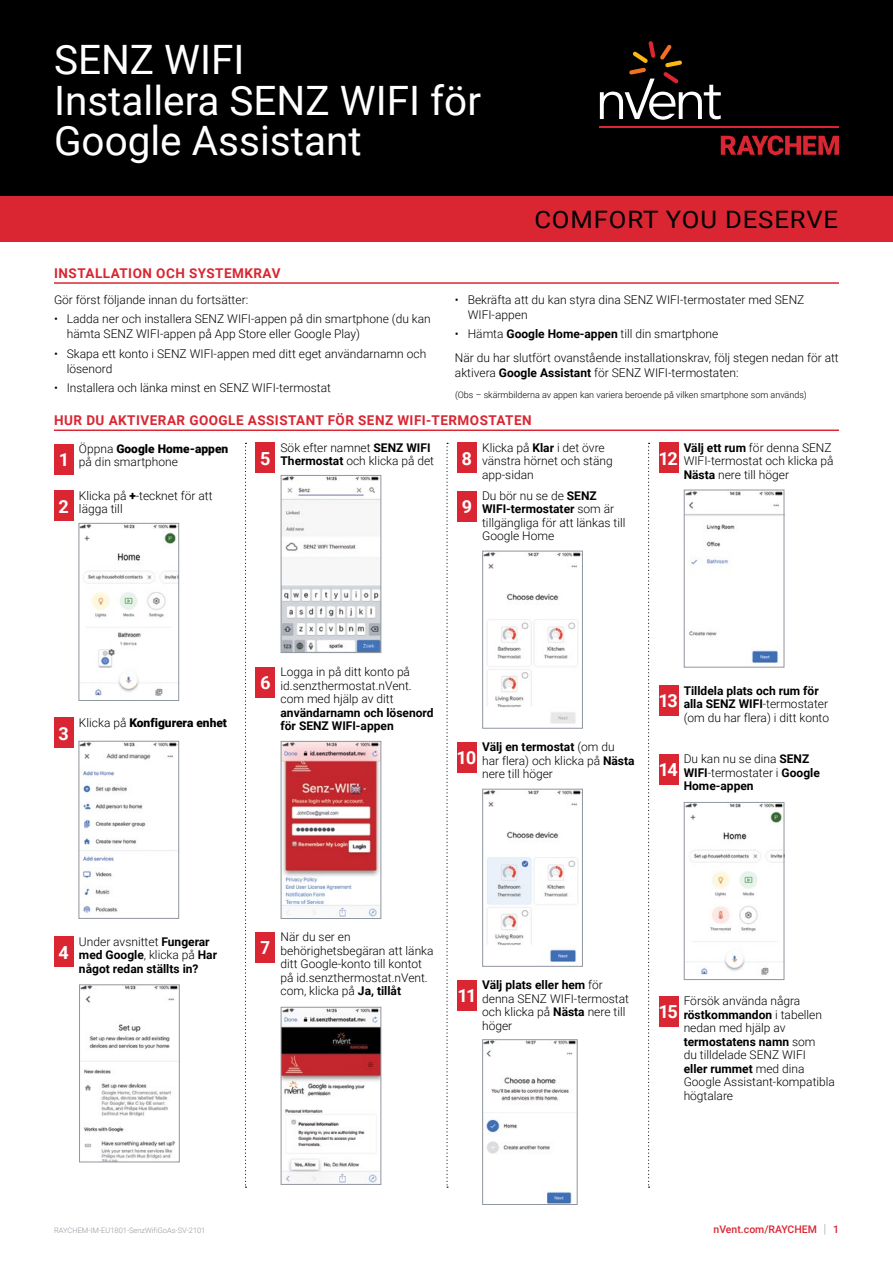
<style>
.page{position:relative;width:893px;height:1263px;background:#fff}
.page>*{position:absolute;margin:0;border:0;box-sizing:border-box;transform-origin:0 0}
.t1{font:40.5px/40.5px "Roboto";color:#fff}
.t2{font:24px "Roboto";letter-spacing:.035em;color:#000;scale:1.07 1}
.t3{font:700 18px "Roboto";color:#fff}
.t4{font:700 13.5px "Roboto";letter-spacing:.035em;color:#d92632}
.t5{font:300 12px/13.5px "Roboto";color:#000}
.t6{font:700 12px/13.5px "Roboto";color:#000}
.t7{font:900 12px "Roboto";color:#000}
.t8{font:500 10.5px "Roboto";color:#d92632}
.t9{font:300 9px "Roboto";color:#000}
.t10{font:300 7.5px "Roboto";color:#90969e}
.s1{font-weight:700}
.s2{font-weight:900}
.s3{font-weight:300}
.s4{font-weight:300;font-size:12.6px;color:#90969e}
</style>
<div class="page">
<div style="left:0;top:0;width:893px;height:196px;background:#000"></div>
<div style="left:0;top:196px;width:893px;height:45px;background:#d92632"></div>
<svg style="left:721px;top:135px;width:118px;height:20px"></svg>
<hr style="left:600px;top:127px;width:239px;height:1px;background:#d92632">
<svg style="left:600px;top:41px;width:121px;height:79px"></svg>
<hr style="left:54px;top:282px;width:785px;height:2px;background:#d92632">
<div style="left:54px;top:444px;width:20px;height:30px;background:#d92632"></div>
<div style="left:54px;top:491px;width:20px;height:30px;background:#d92632"></div>
<img style="left:81px;top:525px;width:96px;height:171px">
<div style="left:79px;top:523px;width:100px;height:178px;border:1px solid #90969e"></div>
<div style="left:54px;top:718px;width:20px;height:30px;background:#d92632"></div>
<img style="left:81px;top:743px;width:96px;height:170px">
<div style="left:79px;top:741px;width:100px;height:178px;border:1px solid #90969e"></div>
<div style="left:54px;top:937px;width:20px;height:30px;background:#d92632"></div>
<img style="left:81px;top:986px;width:97px;height:174px">
<div style="left:79px;top:984px;width:101px;height:178px;border:1px solid #90969e"></div>
<div style="left:256px;top:443px;width:19px;height:30px;background:#d92632"></div>
<img style="left:283px;top:477px;width:96px;height:174px">
<div style="left:281px;top:475px;width:100px;height:178px;border:1px solid #90969e"></div>
<div style="left:457px;top:443px;width:20px;height:30px;background:#d92632"></div>
<div style="left:457px;top:742px;width:20px;height:30px;background:#d92632"></div>
<img style="left:484px;top:791px;width:97px;height:172px">
<div style="left:482px;top:789px;width:101px;height:177px;border:1px solid #90969e"></div>
<div style="left:457px;top:980px;width:20px;height:30px;background:#d92632"></div>
<img style="left:484px;top:1041px;width:91px;height:162px">
<div style="left:482px;top:1039px;width:95px;height:166px;border:1px solid #90969e"></div>
<div style="left:659px;top:443px;width:19px;height:30px;background:#d92632"></div>
<img style="left:686px;top:492px;width:96px;height:172px">
<div style="left:684px;top:490px;width:100px;height:177px;border:1px solid #90969e"></div>
<div style="left:659px;top:754px;width:19px;height:30px;background:#d92632"></div>
<img style="left:686px;top:804px;width:96px;height:171px">
<div style="left:684px;top:802px;width:100px;height:178px;border:1px solid #90969e"></div>
<div style="left:659px;top:685px;width:19px;height:31px;background:#d92632"></div>
<div style="left:659px;top:996px;width:19px;height:30px;background:#d92632"></div>
<div style="left:457px;top:491px;width:20px;height:30px;background:#d92632"></div>
<img style="left:484px;top:553px;width:97px;height:171px">
<div style="left:482px;top:551px;width:101px;height:177px;border:1px solid #90969e"></div>
<div style="left:256px;top:667px;width:19px;height:31px;background:#d92632"></div>
<img style="left:283px;top:743px;width:96px;height:174px">
<div style="left:281px;top:741px;width:100px;height:178px;border:1px solid #90969e"></div>
<div style="left:256px;top:932px;width:19px;height:31px;background:#d92632"></div>
<img style="left:283px;top:1009px;width:96px;height:174px">
<div style="left:281px;top:1007px;width:100px;height:178px;border:1px solid #90969e"></div>
<svg style="left:245px;top:443px;width:1px;height:745px"></svg>
<svg style="left:446px;top:443px;width:2px;height:745px"></svg>
<svg style="left:648px;top:443px;width:2px;height:745px"></svg>
<hr style="left:54px;top:429px;width:785px;height:2px;background:#d92632">
<h1 class="t1" style="left:54px;top:38px;width:429px">SENZ WIFI<br>Installera SENZ WIFI för<br>Google Assistant</h1>
<p class="t4" style="left:54px;top:264px;width:228px">INSTALLATION OCH SYSTEMKRAV</p>
<h2 class="t2" style="left:534px;top:203px;width:285px">COMFORT YOU DESERVE</h2>
<p class="t5" style="left:468px;top:292px;width:338px;line-height:15px;text-indent:-13px">• Bekräfta att du kan styra dina SENZ WIFI-termostater med SENZ<br>WIFI-appen</p>
<p class="t5" style="left:455px;top:322px;width:385px;line-height:23.5px">• Hämta <span class="s1">Google Home-appen</span> till din smartphone<br>När du har slutfört ovanstående installationskrav, följ stegen nedan för att</p>
<p class="t5" style="left:455px;top:365px;width:285px">aktivera <span class="s1">Google Assistant</span> för SENZ WIFI-termostaten:</p>
<p class="t5" style="left:54px;top:293px;width:196px">Gör först följande innan du fortsätter:</p>
<p class="t5" style="left:67px;top:311px;width:366px;line-height:15px;text-indent:-13px">• Ladda ner och installera SENZ WIFI-appen på din smartphone (du kan hämta SENZ WIFI-appen på App Store eller Google Play)</p>
<p class="t5" style="left:67px;top:345px;width:361px;line-height:15px;text-indent:-13px">• Skapa ett konto i SENZ WIFI-appen med ditt eget användarnamn och lösenord</p>
<p class="t5" style="left:54px;top:380px;width:278px">• Installera och länka minst en SENZ WIFI-termostat</p>
<p class="t9" style="left:455px;top:388px;width:353px">(Obs – skärmbilderna av appen kan variera beroende på vilken smartphone som används)</p>
<p class="t4" style="left:54px;top:411px;width:479px">HUR DU AKTIVERAR GOOGLE ASSISTANT FÖR SENZ WIFI-TERMOSTATEN</p>
<h3 class="t3" style="left:59px;top:447px;width:10px">1</h3>
<h3 class="t3" style="left:59px;top:494px;width:12px">2</h3>
<p class="t5" style="left:79px;top:441px;width:151px">Öppna <span class="s2">Google Home-appen </span>på din smartphone</p>
<p class="t5" style="left:79px;top:488px;width:135px">Klicka på <span class="s2">+</span>-tecknet för att lägga till</p>
<p class="t5" style="left:281px;top:440px;width:155px">Sök efter namnet <span class="s1">SENZ WIFI<br>Thermostat</span> och klicka på det</p>
<h3 class="t3" style="left:260px;top:446px;width:12px">5</h3>
<h3 class="t3" style="left:462px;top:446px;width:12px">8</h3>
<h3 class="t3" style="left:462px;top:494px;width:12px">9</h3>
<p class="t5" style="left:482px;top:440px;width:132px">Klicka på <span class="s1">Klar</span> i det övre vänstra hörnet och stäng app-sidan</p>
<p class="t5" style="left:482px;top:488px;width:145px">Du bör nu se de <span class="s1">SENZ<br>WIFI-termostater</span> som är tillgängliga för att länkas till<br>Google Home</p>
<p class="t5" style="left:684px;top:440px;width:152px"><span class="s1">Välj ett rum</span> för denna SENZ<br>WIFI-termostat och klicka på<br><span class="s1">Nästa</span> nere till höger</p>
<h3 class="t3" style="left:659px;top:446px;width:20px">12</h3>
<h3 class="t3" style="left:59px;top:721px;width:12px">3</h3>
<p class="t7" style="left:79px;top:714px;width:150px"><span class="s3">Klicka på</span> Konfigurera enhet</p>
<h3 class="t3" style="left:260px;top:670px;width:12px">6</h3>
<p class="t5" style="left:281px;top:665px;width:133px">Logga in på ditt konto på id.senzthermostat.nVent. com med hjälp av ditt</p>
<p class="t6" style="left:281px;top:705px;width:155px">användarnamn och lösenord för SENZ WIFI-appen</p>
<p class="t5" style="left:482px;top:740px;width:154px"><span class="s1">Välj en termostat</span> (om du har flera) och klicka på <span class="s1">Nästa </span>nere till höger</p>
<h3 class="t3" style="left:457px;top:745px;width:21px">10</h3>
<p class="t5" style="left:684px;top:683px;width:147px"><span class="s1">Tilldela plats och rum för alla SENZ WIFI</span>-termostater (om du har flera) i ditt konto</p>
<h3 class="t3" style="left:659px;top:688px;width:20px">13</h3>
<p class="t5" style="left:684px;top:752px;width:138px">Du kan nu se dina <span class="s1">SENZ<br>WIFI</span>-termostater i <span class="s1">Google<br>Home-appen</span></p>
<h3 class="t3" style="left:659px;top:757px;width:20px">14</h3>
<h3 class="t3" style="left:59px;top:940px;width:12px">4</h3>
<p class="t6" style="left:79px;top:934px;width:140px"><span class="s3">Under avsnittet</span> Fungerar med Google<span class="s3">, klicka på</span> Har något redan ställts in?</p>
<h3 class="t3" style="left:261px;top:935px;width:11px">7</h3>
<p class="t5" style="left:281px;top:930px;width:154px">När du ser en behörighetsbegäran att länka ditt Google-konto till kontot på id.senzthermostat.nVent. com, klicka på <span class="s1">Ja, tillåt</span></p>
<h3 class="t3" style="left:458px;top:983px;width:19px">11</h3>
<p class="t5" style="left:482px;top:978px;width:148px"><span class="s1">Välj plats eller hem</span> för denna SENZ WIFI-termostat och klicka på <span class="s1">Nästa</span> nere till höger</p>
<p class="t5" style="left:684px;top:994px;width:153px">Försök använda några <span class="s1">röstkommandon</span> i tabellen nedan med hjälp av <span class="s1">termostatens namn</span> som<br>du tilldelade SENZ WIFI<br><span class="s1">eller rummet</span> med dina<br>Google Assistant-kompatibla högtalare</p>
<h3 class="t3" style="left:659px;top:999px;width:20px">15</h3>
<p class="t10" style="left:54px;top:1225px;width:153px">RAYCHEM-IM-EU1801-SenzWifiGoAs-SV-2101</p>
<p class="t8" style="left:713px;top:1222px;width:127px">nVent.com/RAYCHEM <span class="s4">|</span> 1</p>
</div>
